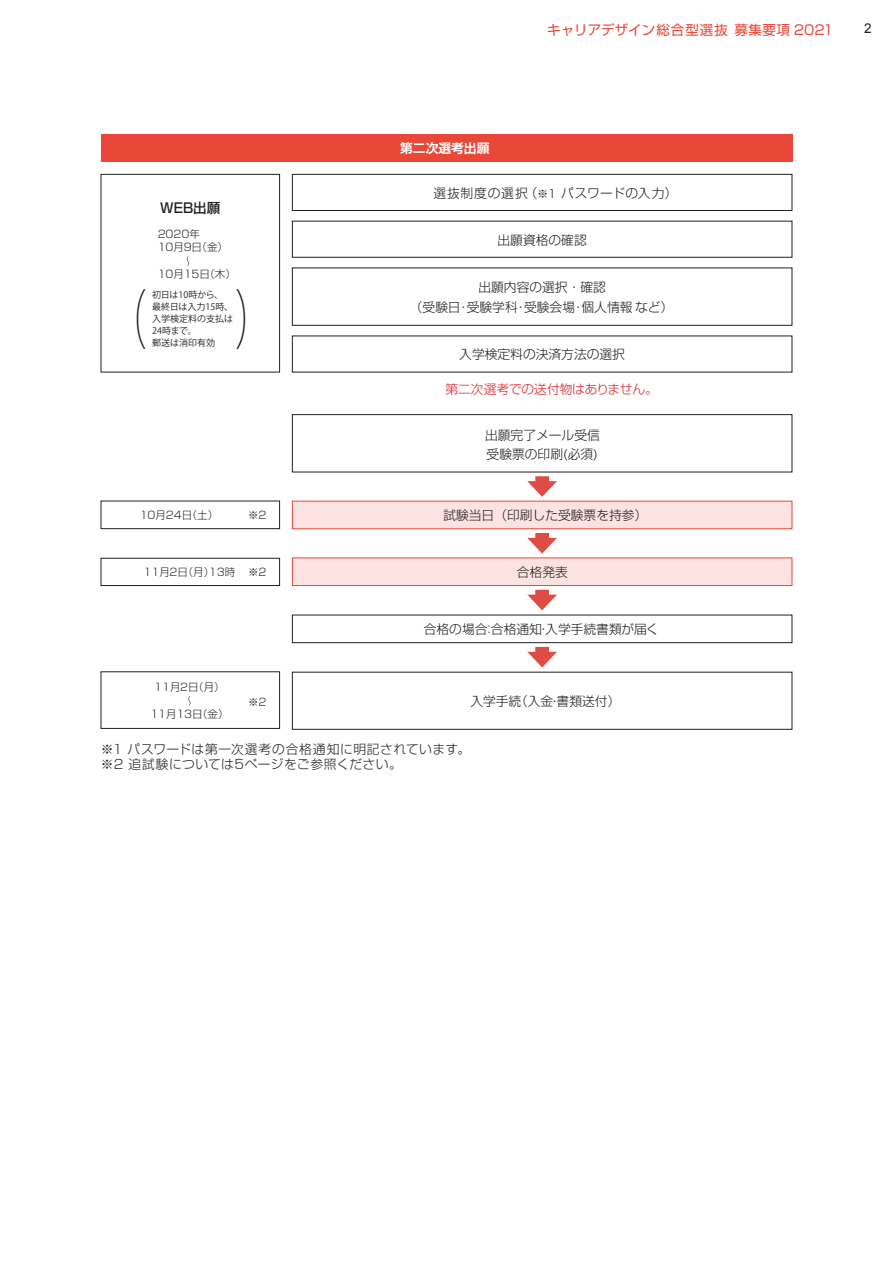
<style>
.page{position:relative;width:893px;height:1263px;background:#fff}
.page>*{position:absolute;margin:0;border:0;box-sizing:border-box;transform-origin:0 0}
.t1{font:300 expanded 63px "Shin Go Pro";color:#231f20;scale:.5 1}
.t2{font:13.5px "Shin Go Pro";letter-spacing:.01em;color:#e94738}
.t3{font:500 13.5px "Shin Go Pro";color:#231f20}
.t4{font:13.5px "Arial";color:#231f20}
.t5{font:300 12.75px/19.6px "Shin Go Pro";color:#231f20}
.t6{font:300 12.75px/15.3px "Shin Go Pro";letter-spacing:.04em;color:#231f20}
.t7{font:300 12.75px "Shin Go Pro";letter-spacing:.055em;color:#231f20}
.t8{font:300 12.75px "Shin Go Pro";color:#da2128}
.t9{font:700 12.75px "Shin Go Pro De";color:#fff}
.t10{font:300 10.5px/13.5px "Shin Go Pro";letter-spacing:-.005em;color:#231f20}
.t11{font:9px/12px "Koz Go Pro";color:#231f20}
.s1{font-size:11.25px}
</style>
<div class="page">
<div style="left:101px;top:174px;width:179px;height:198px;border:1px solid #231f20"></div>
<div style="left:101px;top:501px;width:179px;height:28px;border:1px solid #231f20"></div>
<div style="left:101px;top:558px;width:179px;height:28px;border:1px solid #231f20"></div>
<div style="left:101px;top:671px;width:179px;height:58px;border:1px solid #231f20"></div>
<div style="left:292px;top:174px;width:500px;height:37px;border:1px solid #231f20"></div>
<div style="left:292px;top:221px;width:500px;height:37px;border:1px solid #231f20"></div>
<div style="left:292px;top:268px;width:500px;height:58px;border:1px solid #231f20"></div>
<div style="left:292px;top:672px;width:500px;height:58px;border:1px solid #231f20"></div>
<svg style="left:527px;top:647px;width:30px;height:20px"></svg>
<div style="left:292px;top:615px;width:500px;height:28px;border:1px solid #231f20"></div>
<svg style="left:527px;top:533px;width:30px;height:21px"></svg>
<svg style="left:527px;top:476px;width:30px;height:21px"></svg>
<div style="left:292px;top:501px;width:500px;height:28px;background:#fce3e1"></div>
<div style="left:292px;top:501px;width:500px;height:28px;border:1px solid #e94738"></div>
<div style="left:101px;top:134px;width:691px;height:28px;background:#e94738"></div>
<svg style="left:527px;top:590px;width:30px;height:20px"></svg>
<div style="left:292px;top:558px;width:500px;height:27px;background:#fce3e1"></div>
<div style="left:292px;top:557px;width:500px;height:29px;border:1px solid #e94738"></div>
<svg style="left:187px;top:256px;width:2px;height:10px"></svg>
<svg style="left:188px;top:696px;width:2px;height:10px"></svg>
<div style="left:292px;top:414px;width:500px;height:58px;border:1px solid #231f20"></div>
<p class="t2" style="left:547px;top:18px;width:288px">キャリアデザイン総合型選抜 募集要項 2021</p>
<p class="t4" style="left:864px;top:19px;width:9px">2</p>
<p class="t3" style="left:160px;top:197px;width:61px">WEB出願</p>
<p class="t10" style="left:158px;top:226px;width:72px">2020年<br>10月9日（金）</p>
<p class="t10" style="left:158px;top:266px;width:80px">10月15日（木）</p>
<p class="t11" style="left:152px;top:289px;width:83px">初日は10時から、最終日は入力15時、入学検定料の支払は<br>24時まで。<br>郵送は消印有効</p>
<h1 class="t1" style="left:115px;top:267px;width:304px">（　　　）</h1>
<p class="t10" style="left:140px;top:507px;width:91px">10月24日（土）　</p>
<p class="t10" style="left:248px;top:507px;width:20px">※2</p>
<p class="t10" style="left:144px;top:564px;width:93px">11月2日（月）13時</p>
<p class="t10" style="left:248px;top:564px;width:20px">※2</p>
<p class="t10" style="left:154px;top:679px;width:72px">11月2日（月）</p>
<p class="t10" style="left:150px;top:706px;width:80px">11月13日（金）</p>
<p class="t10" style="left:248px;top:694px;width:20px">※2</p>
<p class="t9" style="left:400px;top:138px;width:91px">第二次選考出願</p>
<p class="t7" style="left:433px;top:183px;width:245px">選抜制度の選択（<span class="s1">※1</span> パスワードの入力）</p>
<p class="t5" style="left:498px;top:228px;width:91px">出願資格の確認</p>
<p class="t5" style="left:478px;top:276px;width:129px">出願内容の選択・確認</p>
<p class="t5" style="left:410px;top:296px;width:265px">（受験日・受験学科・受験会場・個人情報など）</p>
<p class="t5" style="left:459px;top:343px;width:167px">入学検定料の決済方法の選択</p>
<p class="t8" style="left:445px;top:379px;width:214px">第二次選考での送付物はありません。</p>
<p class="t5" style="left:485px;top:423px;width:116px">出願完了メール受信受験票の印刷(必須)</p>
<p class="t5" style="left:443px;top:504px;width:205px">試験当日（印刷した受験票を持参）</p>
<p class="t5" style="left:517px;top:561px;width:52px">合格発表</p>
<p class="t5" style="left:424px;top:618px;width:236px">合格の場合：合格通知・入学手続書類が届く</p>
<p class="t5" style="left:470px;top:690px;width:151px">入学手続（入金・書類送付）</p>
<p class="t6" style="left:101px;top:740px;width:371px">※1 パスワードは第一次選考の合格通知に明記されています。※2 追試験については5ページをご参照ください。</p>
</div>
